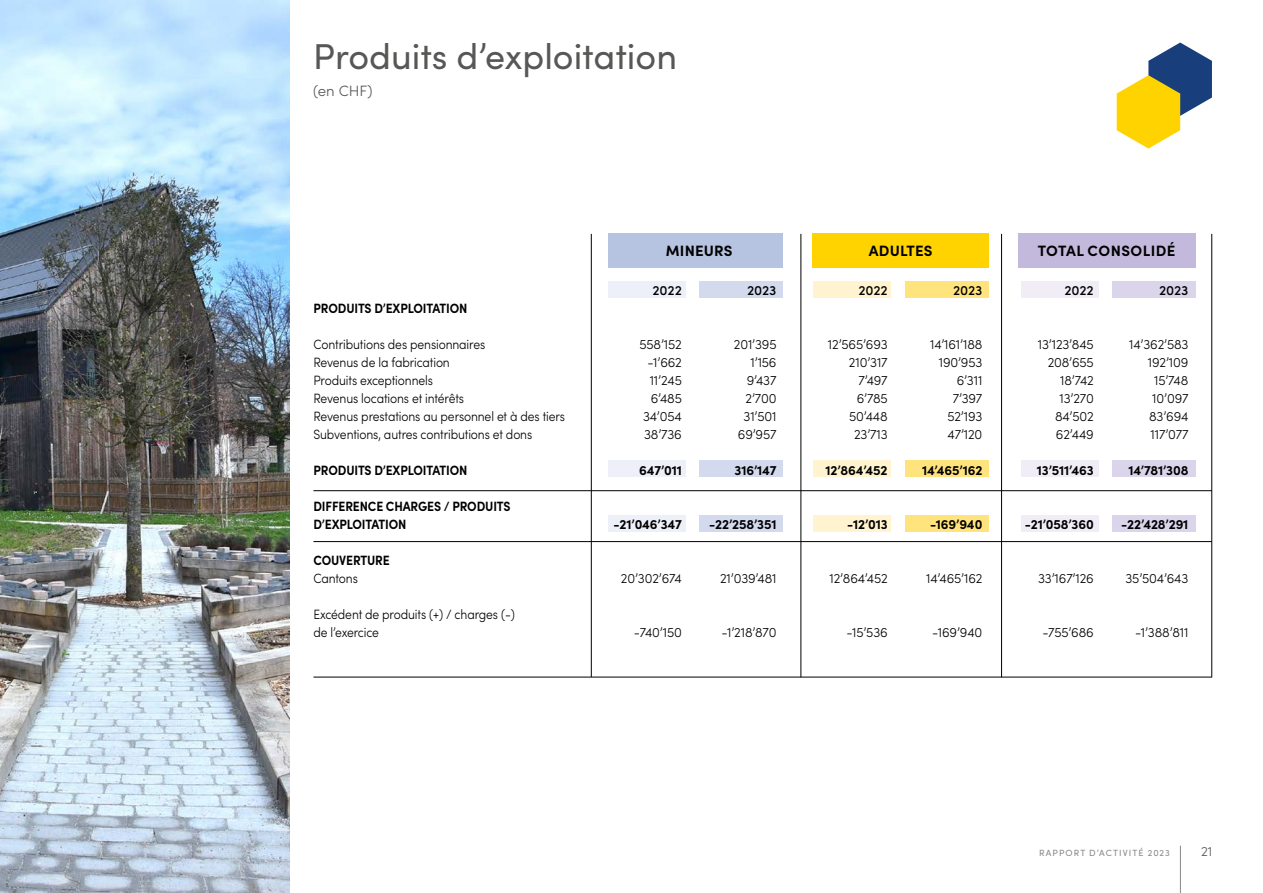
<style>
.page{position:relative;width:1263px;height:893px;background:#fff}
.page>*{position:absolute;margin:0;border:0;box-sizing:border-box;transform-origin:0 0}
.t1{font:36px "Sofia Pro";color:#575756}
.t2{font:700 15px "Sofia Pro";letter-spacing:.01em;color:#000}
.t3{font:700 15px "Sofia Pro";letter-spacing:.03em;color:#000}
.t4{font:300 15px "Sofia Pro";color:#575756}
.t5{font:300 13.5px/18px "Sofia Pro";letter-spacing:-.01em;color:#000;text-align:right}
.t6{font:300 13.5px/18px "Sofia Pro";letter-spacing:-.01em;color:#000;scale:.9 1}
.t7{font:700 13.5px "Sofia Pro";letter-spacing:-.01em;color:#000}
.t8{font:700 13.5px/18px "Sofia Pro";letter-spacing:-.01em;color:#000;scale:.9 1}
.t9{font:500 13.5px "Sofia Pro";letter-spacing:-.01em;color:#000}
.t10{font:300 13.5px "Sofia Pro";color:#575756}
.t11{font:9px "Sofia Pro";letter-spacing:.12em;color:#878787}
</style>
<div class="page">
<hr style="left:1180px;top:846px;width:1px;height:47px;background:#878787">
<img style="left:0;top:0;width:289px;height:893px">
<svg style="left:1117px;top:43px;width:95px;height:106px"></svg>
<hr style="left:801px;top:234px;width:1px;height:443px;background:#000">
<hr style="left:591px;top:234px;width:1px;height:443px;background:#000">
<hr style="left:1001px;top:234px;width:1px;height:443px;background:#000">
<hr style="left:1211px;top:234px;width:1px;height:443px;background:#000">
<div style="left:699px;top:460px;width:84px;height:17px;background:#d3daed"></div>
<div style="left:608px;top:460px;width:77px;height:17px;background:#edf0f8"></div>
<div style="left:905px;top:460px;width:83px;height:17px;background:#ffe47e"></div>
<div style="left:814px;top:460px;width:77px;height:17px;background:#fff4cf"></div>
<div style="left:699px;top:281px;width:84px;height:17px;background:#d3daed"></div>
<div style="left:905px;top:281px;width:83px;height:17px;background:#ffe47e"></div>
<div style="left:608px;top:281px;width:77px;height:17px;background:#edf0f8"></div>
<div style="left:814px;top:281px;width:77px;height:17px;background:#fff4cf"></div>
<div style="left:1112px;top:281px;width:83px;height:17px;background:#dbd5eb"></div>
<div style="left:1021px;top:281px;width:77px;height:17px;background:#f0edf7"></div>
<div style="left:1112px;top:460px;width:83px;height:17px;background:#dbd5eb"></div>
<div style="left:1021px;top:460px;width:77px;height:17px;background:#f0edf7"></div>
<div style="left:1112px;top:515px;width:83px;height:16px;background:#dbd5eb"></div>
<div style="left:1021px;top:515px;width:77px;height:16px;background:#f0edf7"></div>
<div style="left:700px;top:515px;width:83px;height:16px;background:#d3daed"></div>
<div style="left:608px;top:515px;width:77px;height:16px;background:#edf0f8"></div>
<div style="left:905px;top:515px;width:84px;height:16px;background:#ffe47e"></div>
<div style="left:814px;top:515px;width:77px;height:16px;background:#fff4cf"></div>
<div style="left:608px;top:234px;width:175px;height:34px;background:#b6c3e1"></div>
<div style="left:813px;top:234px;width:176px;height:34px;background:#ffd300"></div>
<div style="left:1018px;top:234px;width:177px;height:34px;background:#c3b9dc"></div>
<hr style="left:313px;top:541px;width:899px;height:1px;background:#000">
<hr style="left:313px;top:677px;width:899px;height:1px;background:#000">
<hr style="left:313px;top:490px;width:899px;height:1px;background:#000">
<h1 class="t1" style="left:313px;top:30px;width:365px">Produits d’exploitation</h1>
<p class="t4" style="left:313px;top:79px;width:61px">(en CHF)</p>
<p class="t8" style="left:313px;top:298px;width:173px">PRODUITS D’EXPLOITATION</p>
<p class="t6" style="left:313px;top:334px;width:281px">Contributions des pensionnaires<br>Revenus de la fabrication<br>Produits exceptionnels<br>Revenus locations et intérêts<br>Revenus prestations au personnel et à des tiers Subventions, autres contributions et dons</p>
<p class="t8" style="left:313px;top:460px;width:173px">PRODUITS D’EXPLOITATION</p>
<p class="t8" style="left:313px;top:496px;width:221px">DIFFERENCE CHARGES / PRODUITS<br>D’EXPLOITATION</p>
<p class="t8" style="left:313px;top:550px;width:86px">COUVERTURE</p>
<p class="t6" style="left:313px;top:568px;width:51px">Cantons</p>
<p class="t6" style="left:313px;top:604px;width:225px">Excédent de produits (+) / charges (-) de l’exercice</p>
<p class="t2" style="left:666px;top:239px;width:68px">MINEURS</p>
<p class="t2" style="left:869px;top:239px;width:65px">ADULTES</p>
<p class="t3" style="left:1038px;top:239px;width:139px">TOTAL CONSOLIDÉ</p>
<p class="t9" style="left:653px;top:280px;width:31px">2022</p>
<p class="t9" style="left:858px;top:280px;width:31px">2022</p>
<p class="t9" style="left:1064px;top:280px;width:31px">2022</p>
<p class="t9" style="left:747px;top:280px;width:31px">2023</p>
<p class="t9" style="left:953px;top:280px;width:31px">2023</p>
<p class="t9" style="left:1159px;top:280px;width:31px">2023</p>
<p class="t5" style="left:639px;top:334px;width:44px">558’152 -1’662<br>11’245<br>6’485<br>34’054<br>38’736</p>
<p class="t7" style="left:639px;top:459px;width:44px">647’011</p>
<p class="t5" style="left:734px;top:334px;width:44px">201’395<br>1’156<br>9’437<br>2’700<br>31’501<br>69’957</p>
<p class="t7" style="left:735px;top:459px;width:43px">316’147</p>
<p class="t5" style="left:828px;top:334px;width:61px">12’565’693<br>210’317<br>7’497<br>6’785<br>50’448<br>23’713</p>
<p class="t7" style="left:826px;top:459px;width:64px">12’864’452</p>
<p class="t5" style="left:930px;top:334px;width:54px">14’161’188<br>190’953<br>6’311<br>7’397<br>52’193<br>47’120</p>
<p class="t7" style="left:922px;top:459px;width:62px">14’465’162</p>
<p class="t5" style="left:1038px;top:334px;width:57px">13’123’845<br>208’655<br>18’742<br>13’270<br>84’502<br>62’449</p>
<p class="t7" style="left:1037px;top:459px;width:58px">13’511’463</p>
<p class="t5" style="left:1129px;top:334px;width:61px">14’362’583<br>192’109<br>15’748<br>10’097<br>83’694<br>117’077</p>
<p class="t7" style="left:1128px;top:459px;width:61px">14’781’308</p>
<p class="t7" style="left:614px;top:513px;width:70px">-21’046’347</p>
<p class="t7" style="left:709px;top:513px;width:69px">-22’258’351</p>
<p class="t7" style="left:847px;top:513px;width:42px">-12’013</p>
<p class="t7" style="left:930px;top:513px;width:54px">-169’940</p>
<p class="t7" style="left:1025px;top:513px;width:70px">-21’058’360</p>
<p class="t7" style="left:1121px;top:513px;width:69px">-22’428’291</p>
<p class="t5" style="left:621px;top:568px;width:62px">20’302’674</p>
<p class="t5" style="left:720px;top:568px;width:58px">21’039’481</p>
<p class="t5" style="left:829px;top:568px;width:60px">12’864’452</p>
<p class="t5" style="left:926px;top:568px;width:58px">14’465’162</p>
<p class="t5" style="left:1038px;top:568px;width:57px">33’167’126</p>
<p class="t5" style="left:1125px;top:568px;width:64px">35’504’643</p>
<p class="t5" style="left:634px;top:622px;width:49px">-740’150</p>
<p class="t5" style="left:721px;top:622px;width:57px">-1’218’870</p>
<p class="t5" style="left:846px;top:622px;width:43px">-15’536</p>
<p class="t5" style="left:932px;top:622px;width:52px">-169’940</p>
<p class="t5" style="left:1042px;top:622px;width:53px">-755’686</p>
<p class="t5" style="left:1135px;top:622px;width:55px">-1’388’811</p>
<p class="t11" style="left:1039px;top:846px;width:132px">RAPPORT D’ACTIVITÉ 2023</p>
<p class="t10" style="left:1201px;top:841px;width:13px">21</p>
</div>
